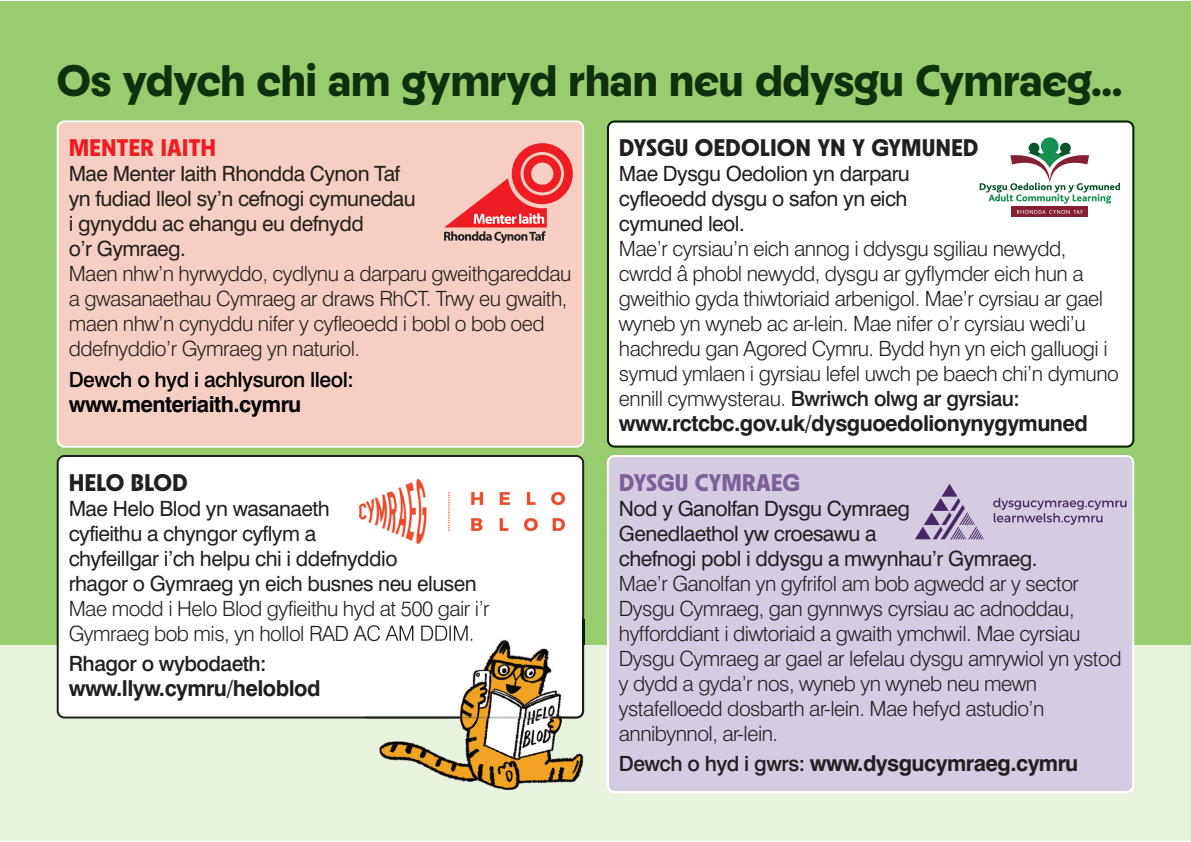
<style>
.page{position:relative;width:1191px;height:842px;background:#fff}
.page>*{position:absolute;margin:0;border:0;box-sizing:border-box;transform-origin:0 0}
.t1{font:800 44px "Neighbor";color:#0d310d}
.t2{font:800 24px "Neighbor";color:#231f20}
.t3{font:800 24px "Neighbor";color:#7b609c}
.t4{font:800 24px "Neighbor";color:#ee1d23}
.t5{font:700 22px "Swiss 721 BT";letter-spacing:-.025em;color:#231f20}
.t6{font:700 22px "Swiss 721 BT";letter-spacing:-.025em;color:#000}
.t7{font:300 21px/25px "Swiss 721 BT";letter-spacing:-.025em;color:#231f20}
.t8{font:21px/25px "Swiss 721 BT";letter-spacing:-.025em;color:#231f20}
.t9{font:500 21px "Swiss 721 BT";letter-spacing:-.025em;color:#000}
.t10{font:500 21px "Swiss 721 BT";letter-spacing:-.025em;color:#231f20}
.s1{font-weight:500}
.s2{font-weight:500;font-size:21px}
</style>
<div class="page">
<div style="left:0;top:1px;width:1191px;height:644px;background:#98cd6f"></div>
<div style="left:0;top:645px;width:1191px;height:195px;background:#e8f3de"></div>
<div style="left:57px;top:120px;width:527px;height:328px;background:#f7cfc2"></div>
<div style="left:607px;top:455px;width:527px;height:338px;background:#d4cce0"></div>
<div style="left:607px;top:120px;width:527px;height:328px;background:#fff"></div>
<div style="left:57px;top:455px;width:527px;height:263px;background:#fff"></div>
<svg style="left:444px;top:143px;width:129px;height:101px;background:#ed8f89"></svg>
<svg style="left:915px;top:484px;width:69px;height:55px;background:#b4a7c5"></svg>
<svg style="left:993px;top:498px;width:133px;height:27px;background:#b6a9c6"></svg>
<img style="left:359px;top:479px;width:205px;height:65px">
<div style="left:1028px;top:143px;width:11px;height:10px;background:#09552d;border-radius:50%"></div>
<div style="left:1060px;top:143px;width:10px;height:10px;background:#09552d;border-radius:50%"></div>
<div style="left:1041px;top:137px;width:17px;height:18px;background:#149050;border-radius:50%"></div>
<svg style="left:979px;top:151px;width:141px;height:53px;background:#d3dcd6"></svg>
<div style="left:1011px;top:206px;width:77px;height:11px;background:#851f36"></div>
<svg style="left:1017px;top:210px;width:65px;height:4px"></svg>
<img style="left:584px;top:619px;width:23px;height:26px">
<img style="left:365px;top:645px;width:220px;height:145px">
<img style="left:607px;top:619px;width:1px;height:170px">
<img style="left:365px;top:619px;width:217px;height:97px">
<svg style="left:582px;top:619px;width:2px;height:26px"></svg>
<svg style="left:576px;top:711px;width:8px;height:7px"></svg>
<h1 class="t1" style="left:57px;top:65px;width:1067px">Os ydych chi am gymryd rhan neu ddysgu Cymraeg...</h1>
<p class="t4" style="left:69px;top:139px;width:149px">MENTER IAITH</p>
<p class="t8" style="left:69px;top:163px;width:348px">Mae Menter Iaith Rhondda Cynon Taf yn fudiad lleol sy’n cefnogi cymunedau i gynyddu ac ehangu eu defnydd<br>o’r Gymraeg.</p>
<p class="t7" style="left:69px;top:263px;width:504px">Maen nhw’n hyrwyddo, cydlynu a darparu gweithgareddau a gwasanaethau Cymraeg ar draws RhCT. Trwy eu gwaith, maen nhw’n cynyddu nifer y cyfleoedd i bobl o bob oed ddefnyddio’r Gymraeg yn naturiol.</p>
<p class="t9" style="left:69px;top:372px;width:286px">Dewch o hyd i achlysuron lleol:</p>
<p class="t6" style="left:69px;top:396px;width:234px">www.menteriaith.cymru</p>
<p class="t2" style="left:619px;top:139px;width:361px">DYSGU OEDOLION YN Y GYMUNED</p>
<p class="t8" style="left:619px;top:163px;width:292px;text-align:justify">Mae Dysgu Oedolion yn darparu cyfleoedd dysgu o safon yn eich cymuned leol.</p>
<p class="t7" style="left:619px;top:238px;width:501px">Mae’r cyrsiau’n eich annog i ddysgu sgiliau newydd, cwrdd â phobl newydd, dysgu ar gyflymder eich hun a gweithio gyda thiwtoriaid arbenigol. Mae’r cyrsiau ar gael wyneb yn wyneb ac ar-lein. Mae nifer o’r cyrsiau wedi’u hachredu gan Agored Cymru. Bydd hyn yn eich galluogi i symud ymlaen i gyrsiau lefel uwch pe baech chi’n dymuno ennill cymwysterau. <span class="s1">Bwriwch olwg ar gyrsiau:</span></p>
<p class="t5" style="left:619px;top:415px;width:470px">www.rctcbc.gov.uk/dysguoedolionynygymuned</p>
<p class="t2" style="left:69px;top:474px;width:121px">HELO BLOD</p>
<p class="t8" style="left:69px;top:498px;width:409px">Mae Helo Blod yn wasanaeth<br>cyfieithu a chyngor cyflym a<br>chyfeillgar i’ch helpu chi i ddefnyddio<br>rhagor o Gymraeg yn eich busnes neu elusen</p>
<p class="t7" style="left:69px;top:598px;width:422px">Mae modd i Helo Blod gyfieithu hyd at 500 gair i’r<br>Gymraeg bob mis, yn hollol RAD AC AM DDIM.</p>
<p class="t10" style="left:69px;top:656px;width:199px">Rhagor o wybodaeth:</p>
<p class="t5" style="left:69px;top:681px;width:253px">www.llyw.cymru/heloblod</p>
<p class="t3" style="left:619px;top:474px;width:183px">DYSGU CYMRAEG</p>
<p class="t8" style="left:619px;top:498px;width:420px">Nod y Ganolfan Dysgu Cymraeg<br>Genedlaethol yw croesawu a<br>chefnogi pobl i ddysgu a mwynhau’r Gymraeg.</p>
<p class="t7" style="left:619px;top:573px;width:504px">Mae’r Ganolfan yn gyfrifol am bob agwedd ar y sector Dysgu Cymraeg, gan gynnwys cyrsiau ac adnoddau, hyfforddiant i diwtoriaid a gwaith ymchwil. Mae cyrsiau Dysgu Cymraeg ar gael ar lefelau dysgu amrywiol yn ystod y dydd a gyda’r nos, wyneb yn wyneb neu mewn ystafelloedd dosbarth ar-lein. Mae hefyd astudio’n annibynnol, ar-lein.</p>
<p class="t5" style="left:619px;top:756px;width:461px"><span class="s2">Dewch o hyd i gwrs:</span> www.dysgucymraeg.cymru</p>
</div>
